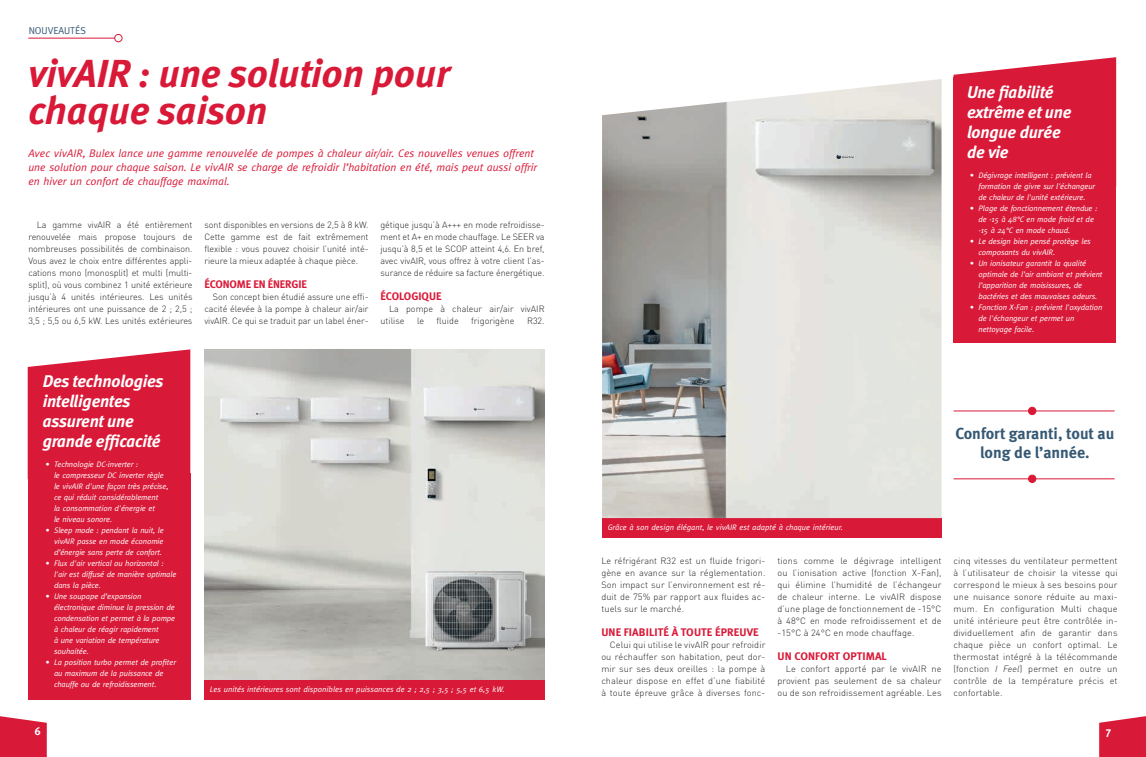
<style>
.page{position:relative;width:1146px;height:757px;background:#fff}
.page>*{position:absolute;margin:0;border:0;box-sizing:border-box;transform-origin:0 0}
.t1{font:italic 700 39px/37px "Meta";color:#d91938}
.t2{font:italic 700 17px/20px "Meta";letter-spacing:-.01em;color:#fff}
.t3{font:700 16px/19px "Meta";color:#355874;text-align:center}
.t4{font:700 11.1px "Meta";color:#fff}
.t5{font:italic 11px/14px "Meta";color:#d91938}
.t6{font:700 11px "Meta";letter-spacing:.01em;color:#d91938}
.t7{font:700 11px "Meta";letter-spacing:-.01em;color:#d91938}
.t8{font:10px "Meta";color:#355874}
.t9{font:300 9px/12px "DIN";letter-spacing:-.01em;color:#231f20;text-align:justify}
.t10{font:italic 8px/11px "Meta";letter-spacing:-.01em;color:#fff}
.s1{font-style:italic}
</style>
<div class="page">
<svg style="left:1099px;top:716px;width:46px;height:41px;background:#dc2d49"></svg>
<svg style="left:0;top:716px;width:47px;height:41px;background:#dc2d49"></svg>
<hr style="left:28px;top:38px;width:87px;height:1px;background:#d91938">
<div style="left:114px;top:34px;width:8px;height:8px;border:1px solid #d91938;border-radius:50%"></div>
<div style="left:602px;top:518px;width:339px;height:20px;background:#d91938"></div>
<img style="left:602px;top:79px;width:339px;height:439px">
<img style="left:204px;top:349px;width:340px;height:331px">
<div style="left:204px;top:680px;width:340px;height:20px;background:#d91938"></div>
<svg style="left:953px;top:57px;width:162px;height:20px"></svg>
<div style="left:953px;top:77px;width:162px;height:266px;background:#d91938"></div>
<div style="left:28px;top:473px;width:162px;height:227px;background:#d91938"></div>
<svg style="left:28px;top:349px;width:162px;height:124px;background:#db2a46"></svg>
<hr style="left:953px;top:410px;width:161px;height:1px;background:#d91938">
<div style="left:1028px;top:407px;width:7px;height:8px;background:#d91938;border-radius:50%"></div>
<div style="left:1027px;top:407px;width:9px;height:8px;border:1px solid #d91938;border-radius:50%"></div>
<hr style="left:953px;top:478px;width:161px;height:1px;background:#d91938">
<div style="left:1028px;top:475px;width:7px;height:7px;background:#d91938;border-radius:50%"></div>
<div style="left:1027px;top:475px;width:9px;height:8px;border:1px solid #d91938;border-radius:50%"></div>
<p class="t8" style="left:29px;top:25px;width:59px">NOUVEAUTÉS</p>
<h1 class="t1" style="left:28px;top:54px;width:423px">vivAIR : une solution pour chaque saison</h1>
<p class="t5" style="left:28px;top:146px;width:510px">Avec vivAIR, Bulex lance une gamme renouvelée de pompes à chaleur air/air. Ces nouvelles venues offrent une solution pour chaque saison. Le vivAIR se charge de refroidir l’habitation en été, mais peut aussi offrir en hiver un confort de chauffage maximal.</p>
<p class="t9" style="left:28px;top:218px;width:165px;text-align:left;text-indent:9px">La gamme vivAIR a été entièrement renouvelée mais propose toujours de nombreuses possibilités de combinaison.<br>Vous avez le choix entre différentes appli&shy;cations mono (monosplit) et multi (multi&shy;split), où vous combinez 1 unité extérieure jusqu’à 4 unités intérieures. Les unités intérieures ont une puissance de 2 ; 2,5 ; 3,5 ; 5,5 ou 6,5 kW. Les unités extérieures</p>
<p class="t9" style="left:204px;top:218px;width:165px">sont disponibles en versions de 2,5 à 8 kW.<br>Cette gamme est de fait extrêmement flexible : vous pouvez choisir l’unité inté&shy;rieure la mieux adaptée à chaque pièce.</p>
<p class="t7" style="left:204px;top:278px;width:104px">ÉCONOME EN ÉNERGIE</p>
<p class="t9" style="left:204px;top:290px;width:165px;text-align:left;text-indent:9px">Son concept bien étudié assure une effi&shy;cacité élevée à la pompe à chaleur air/air vivAIR. Ce qui se traduit par un label éner-</p>
<p class="t9" style="left:380px;top:218px;width:165px">gétique jusqu’à A+++ en mode refroidisse&shy;ment et A+ en mode chauffage. Le SEER va jusqu’à 8,5 et le SCOP atteint 4,6. En bref, avec vivAIR, vous offrez à votre client l’as&shy;surance de réduire sa facture énergétique.</p>
<p class="t6" style="left:380px;top:290px;width:62px">ÉCOLOGIQUE</p>
<p class="t9" style="left:380px;top:302px;width:165px;text-indent:9px">La pompe à chaleur air/air vivAIR utilise</p>
<p class="t9" style="left:417px;top:314px;width:9px">le</p>
<p class="t9" style="left:436px;top:314px;width:24px">fluide</p>
<p class="t9" style="left:471px;top:314px;width:45px">frigorigène</p>
<p class="t9" style="left:527px;top:314px;width:19px">R32.</p>
<h2 class="t2" style="left:43px;top:371px;width:122px">Des technologies intelligentes assurent une grande efficacité</h2>
<p class="t10" style="left:54px;top:459px;width:116px;text-indent:-9px">• Technologie DC-inverter :<br>le compresseur DC inverter règle le vivAIR d'une façon très précise, ce qui réduit considérablement<br>la consommation d'énergie et<br>le niveau sonore.</p>
<p class="t10" style="left:54px;top:525px;width:111px;text-align:justify;text-indent:-9px">• Sleep mode : pendant la nuit, le vivAIR passe en mode économie d’énergie sans perte de confort.</p>
<p class="t10" style="left:54px;top:558px;width:124px;text-indent:-9px">• Flux d'air vertical ou horizontal : l'air est diffusé de manière optimale dans la pièce.</p>
<p class="t10" style="left:54px;top:591px;width:123px;text-indent:-9px">• Une soupape d’expansion électronique diminue la pression de condensation et permet à la pompe à chaleur de réagir rapidement<br>à une variation de température souhaitée.</p>
<p class="t10" style="left:54px;top:657px;width:123px;text-indent:-9px">• La position turbo permet de profiter au maximum de la puissance de chauffe ou de refroidissement.</p>
<p class="t10" style="left:210px;top:684px;width:296px">Les unités intérieures sont disponibles en puissances de 2 ; 2,5 ; 3,5 ; 5,5 et 6,5 kW.</p>
<h2 class="t2" style="left:966px;top:82px;width:106px">Une fiabilité extrême et une longue durée de vie</h2>
<p class="t10" style="left:978px;top:169px;width:118px;text-indent:-9px">• Dégivrage intelligent : prévient la formation de givre sur l'échangeur de chaleur de l'unité extérieure.</p>
<p class="t10" style="left:978px;top:202px;width:121px;text-indent:-9px">• Plage de fonctionnement étendue : de -15 à 48°C en mode froid et de -15 à 24°C en mode chaud.</p>
<p class="t10" style="left:978px;top:235px;width:114px;text-indent:-9px">• Le design bien pensé protège les composants du vivAIR.</p>
<p class="t10" style="left:978px;top:257px;width:126px;text-indent:-9px">• Un ionisateur garantit la qualité optimale de l’air ambiant et prévient l’apparition de moisissures, de bactéries et des mauvaises odeurs.</p>
<p class="t10" style="left:978px;top:301px;width:125px;text-indent:-9px">• Fonction X-Fan : prévient l'oxydation de l'échangeur et permet un nettoyage facile.</p>
<h3 class="t3" style="left:955px;top:423px;width:160px">Confort garanti, tout au long de l’année.</h3>
<p class="t10" style="left:607px;top:522px;width:237px">Grâce à son design élégant, le vivAIR est adapté à chaque intérieur.</p>
<p class="t9" style="left:601px;top:554px;width:165px">Le réfrigérant R32 est un fluide frigori&shy;gène en avance sur la réglementation.<br>Son impact sur l’environnement est ré&shy;duit de 75% par rapport aux fluides ac&shy;tuels sur le marché.</p>
<p class="t6" style="left:601px;top:626px;width:159px">UNE FIABILITÉ À TOUTE ÉPREUVE</p>
<p class="t9" style="left:601px;top:638px;width:165px;text-indent:9px">Celui qui utilise le vivAIR pour refroidir ou réchauffer son habitation, peut dor&shy;mir sur ses deux oreilles : la pompe à chaleur dispose en effet d’une fiabilité à toute épreuve grâce à diverses fonc-</p>
<p class="t9" style="left:777px;top:554px;width:165px">tions comme le dégivrage intelligent ou l’ionisation active (fonction X-Fan), qui élimine l’humidité de l’échangeur de chaleur interne. Le vivAIR dispose d’une plage de fonctionnement de -15°C à 48°C en mode refroidissement et de -15°C à 24°C en mode chauffage.</p>
<p class="t6" style="left:777px;top:650px;width:111px">UN CONFORT OPTIMAL</p>
<p class="t9" style="left:777px;top:662px;width:165px;text-indent:9px">Le confort apporté par le vivAIR ne provient pas seulement de sa chaleur ou de son refroidissement agréable. Les</p>
<p class="t9" style="left:953px;top:554px;width:165px">cinq vitesses du ventilateur permettent à l’utilisateur de choisir la vitesse qui correspond le mieux à ses besoins pour une nuisance sonore réduite au maxi&shy;mum. En configuration Multi chaque unité intérieure peut être contrôlée in&shy;dividuellement afin de garantir dans chaque pièce un confort optimal. Le thermostat intégré à la télécommande (fonction <span class="s1">I Feel</span>) permet en outre un contrôle de la température précis et confortable.</p>
<p class="t4" style="left:34px;top:724px;width:8px">6</p>
<p class="t4" style="left:1105px;top:724px;width:7px">7</p>
</div>
